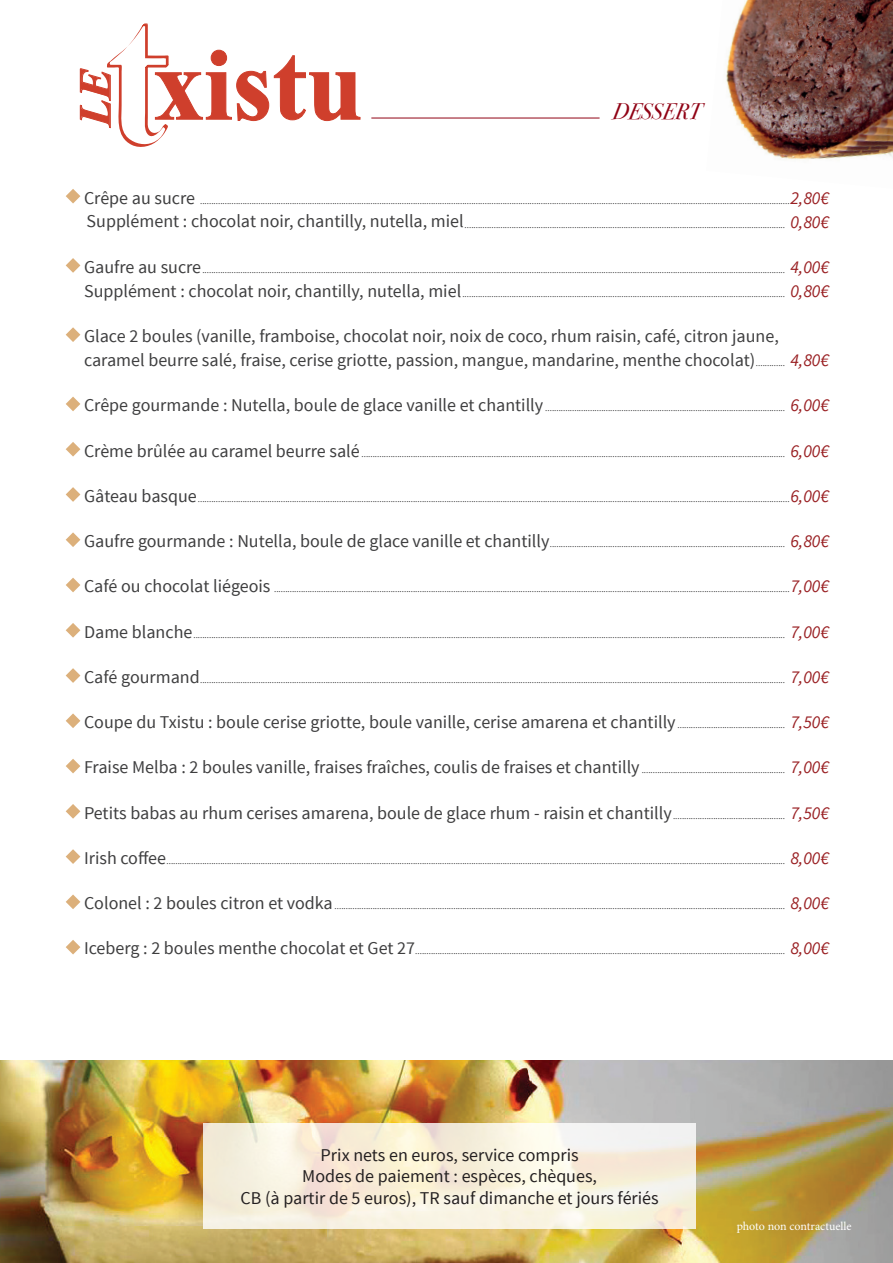
<style>
.page{position:relative;width:893px;height:1263px;background:#fff}
.page>*{position:absolute;margin:0;border:0;box-sizing:border-box;transform-origin:0 0}
.t1{font:700 101.7px "Times New Roman";color:#cf3f2c}
.t2{font:italic 700 44.7px "Times New Roman";color:#cf3f2c}
.t3{font:italic 22.5px "Bodoni Svty Two OSITCTT";color:#900315}
.t4{font:18px/24px "Source Sans Pro";color:#3e3e3f}
.t5{font:18px/21.6px "Source Sans Pro";color:#231f20;text-align:center}
.t6{font:12px "Minion Pro";letter-spacing:-.005em;color:#fff}
.t7{font:9px "Source Sans Pro";color:#3e3e3f}
.s1{font-size:18px}
.s2{font-style:italic;font-size:18px;color:#9a2124}
.s3{font-size:9px}
.s4{font-style:italic;color:#9a2124}
</style>
<div class="page">
<svg style="left:66px;top:189px;width:14px;height:14px"></svg>
<svg style="left:66px;top:258px;width:14px;height:15px"></svg>
<svg style="left:66px;top:327px;width:14px;height:15px"></svg>
<svg style="left:66px;top:397px;width:14px;height:14px"></svg>
<svg style="left:66px;top:442px;width:14px;height:15px"></svg>
<svg style="left:66px;top:487px;width:14px;height:15px"></svg>
<svg style="left:66px;top:532px;width:14px;height:15px"></svg>
<svg style="left:66px;top:578px;width:14px;height:14px"></svg>
<svg style="left:66px;top:623px;width:14px;height:15px"></svg>
<svg style="left:66px;top:668px;width:14px;height:15px"></svg>
<svg style="left:66px;top:713px;width:14px;height:15px"></svg>
<svg style="left:66px;top:759px;width:14px;height:14px"></svg>
<svg style="left:66px;top:804px;width:14px;height:15px"></svg>
<svg style="left:66px;top:849px;width:14px;height:15px"></svg>
<svg style="left:66px;top:894px;width:14px;height:15px"></svg>
<svg style="left:66px;top:940px;width:14px;height:14px"></svg>
<svg style="left:81px;top:23px;width:279px;height:124px"></svg>
<hr style="left:371px;top:118px;width:229px;height:1px;background:#900315">
<img style="left:0;top:1061px;width:893px;height:202px">
<svg style="left:203px;top:1123px;width:493px;height:106px;background:#f7efdf"></svg>
<img style="left:726px;top:0;width:167px;height:160px">
<h2 class="t2" style="left:64px;top:126px;width:60px;rotate:-90deg">LE</h2>
<h1 class="t1" style="left:153px;top:15px;width:212px">xistu</h1>
<h3 class="t3" style="left:612px;top:98px;width:91px">DESSERT</h3>
<p class="t7" style="left:84px;top:195px;width:747px"><span class="s1">Crêpe au sucre</span> .......................................................................................................................................................................................................................................................................<span class="s2">2,80€</span></p>
<p class="t7" style="left:87px;top:219px;width:744px"><span class="s1">Supplément : chocolat noir, chantilly, nutella, miel</span>............................................................................................................................................... <span class="s2">0,80€</span></p>
<p class="t7" style="left:84px;top:264px;width:747px"><span class="s1">Gaufre au sucre</span>.................................................................................................................................................................................................................................................................... <span class="s2">4,00€</span></p>
<p class="t7" style="left:84px;top:288px;width:747px"><span class="s1">Supplément : chocolat noir, chantilly, nutella, miel</span>................................................................................................................................................ <span class="s2">0,80€</span></p>
<h3 class="t4" style="left:84px;top:324px;width:747px">Glace 2 boules (vanille, framboise, chocolat noir, noix de coco, rhum raisin, café, citron jaune, caramel beurre salé, fraise, cerise griotte, passion, mangue, mandarine, menthe chocolat)<span class="s3">.............</span> <span class="s4">4,80€</span></h3>
<p class="t7" style="left:84px;top:403px;width:747px"><span class="s1">Crêpe gourmande : Nutella, boule de glace vanille et chantilly</span> ........................................................................................................... <span class="s2">6,00€</span></p>
<p class="t7" style="left:84px;top:448px;width:747px"><span class="s1">Crème brûlée au caramel beurre salé</span> ............................................................................................................................................................................................. <span class="s2">6,00€</span></p>
<p class="t7" style="left:84px;top:493px;width:747px"><span class="s1">Gâteau basque</span>........................................................................................................................................................................................................................................................................<span class="s2">6,00€</span></p>
<p class="t7" style="left:84px;top:538px;width:747px"><span class="s1">Gaufre gourmande : Nutella, boule de glace vanille et chantilly</span>......................................................................................................... <span class="s2">6,80€</span></p>
<p class="t7" style="left:84px;top:584px;width:747px"><span class="s1">Café ou chocolat liégeois</span> ......................................................................................................................................................................................................................................<span class="s2">7,00€</span></p>
<p class="t7" style="left:84px;top:629px;width:747px"><span class="s1">Dame blanche</span>........................................................................................................................................................................................................................................................................ <span class="s2">7,00€</span></p>
<p class="t7" style="left:84px;top:674px;width:747px"><span class="s1">Café gourmand</span>..................................................................................................................................................................................................................................................................... <span class="s2">7,00€</span></p>
<h3 class="t4" style="left:84px;top:710px;width:747px">Coupe du Txistu : boule cerise griotte, boule vanille, cerise amarena et chantilly <span class="s3">................................................</span> <span class="s4">7,50€</span></h3>
<h3 class="t4" style="left:84px;top:756px;width:747px">Fraise Melba : 2 boules vanille, fraises fraîches, coulis de fraises et chantilly <span class="s3">................................................................</span> <span class="s4">7,00€</span></h3>
<h3 class="t4" style="left:84px;top:801px;width:747px">Petits babas au rhum cerises amarena, boule de glace rhum - raisin et chantilly<span class="s3">..................................................</span> <span class="s4">7,50€</span></h3>
<p class="t7" style="left:84px;top:855px;width:747px"><span class="s1">Irish coffee</span>.................................................................................................................................................................................................................................................................................... <span class="s2">8,00€</span></p>
<p class="t7" style="left:84px;top:901px;width:747px"><span class="s1">Colonel : 2 boules citron et vodka</span> ......................................................................................................................................................................................................... <span class="s2">8,00€</span></p>
<p class="t7" style="left:84px;top:946px;width:747px"><span class="s1">Iceberg : 2 boules menthe chocolat et Get 27</span>..................................................................................................................................................................... <span class="s2">8,00€</span></p>
<h3 class="t5" style="left:241px;top:1144px;width:420px">Prix nets en euros, service compris<br>Modes de paiement : espèces, chèques,<br>CB (à partir de 5 euros), TR sauf dimanche et jours fériés</h3>
<h3 class="t6" style="left:737px;top:1218px;width:116px">photo non contractuelle</h3>
</div>
